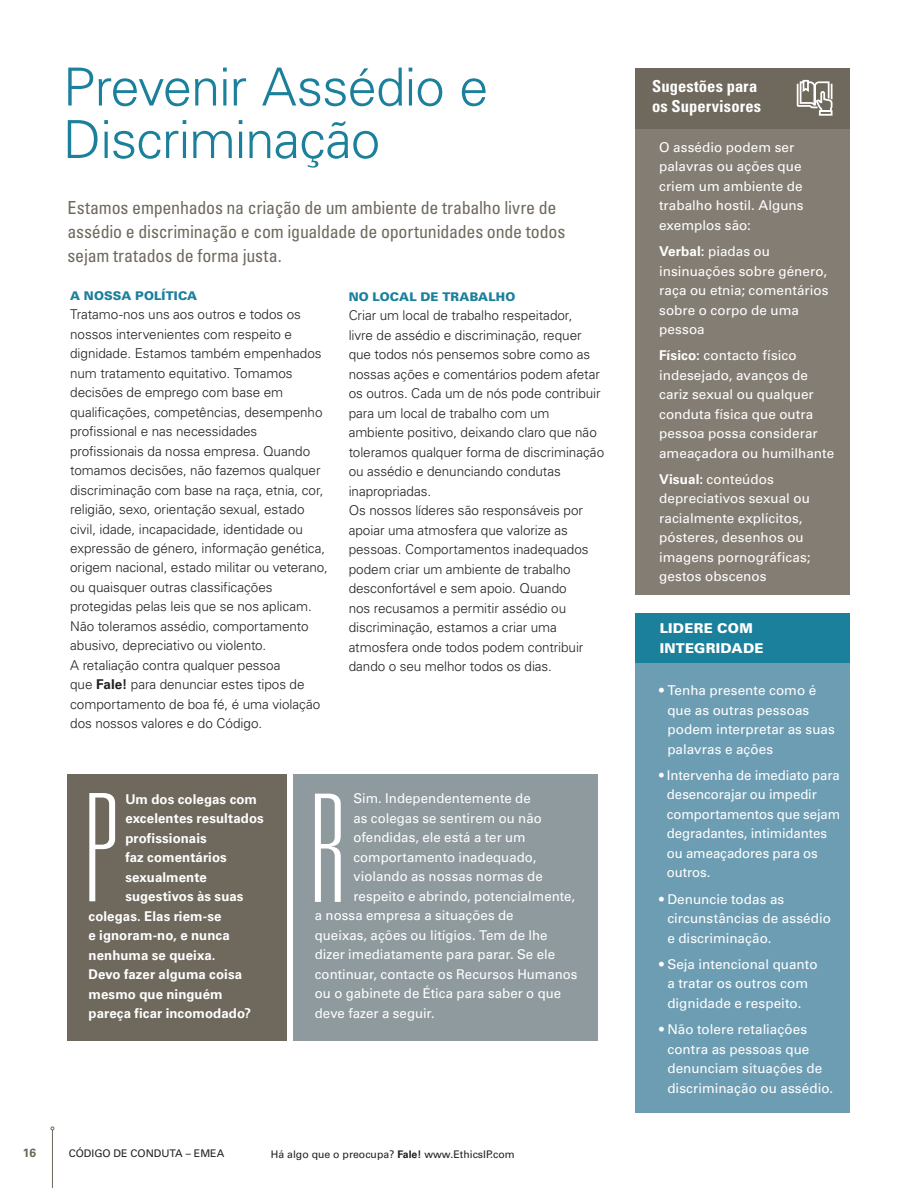
<style>
.page{position:relative;width:918px;height:1188px;background:#fff}
.page>*{position:absolute;margin:0;border:0;box-sizing:border-box;transform-origin:0 0}
.t1{font:100 ultra-condensed 150px "Univers LT Std";color:#fff}
.t2{font:300 52.5px/52.5px "Univers LT Std";letter-spacing:-.015em;color:#1b809b}
.t3{font:condensed 18px/24px "Univers LT Std";letter-spacing:-.015em;color:#6f695d}
.H3___Yellow{font:700 condensed 16.5px/19.5px "Univers LT Std";letter-spacing:.005em;color:#fff}
.t4{font:300 13.5px/19.5px "Univers LT Std";letter-spacing:-.005em;color:#231f20}
.t5{font:13.5px/19.5px "Univers LT Std";color:#fff}
.t6{font:700 13.5px/19.5px "Univers LT Std";letter-spacing:.005em;color:#fff}
.H3___Yellow-2{font:900 13.5px/19.5px "Univers LT Std";letter-spacing:.015em;color:#fff}
.t7{font:900 12px "Univers LT Std";letter-spacing:.01em;color:#1b809b}
.t8{font:700 12px "Univers LT Std";color:#6f695d}
.t9{font:10.5px "Univers LT Std";color:#231f20}
.s1{font-weight:700}
</style>
<div class="page">
<hr style="left:52px;top:1130px;width:1px;height:58px;background:#6f695d">
<div style="left:636px;top:663px;width:214px;height:450px;background:#6d9db3"></div>
<div style="left:636px;top:613px;width:214px;height:50px;background:#1b809b"></div>
<div style="left:636px;top:129px;width:214px;height:466px;background:#847d73"></div>
<div style="left:636px;top:68px;width:214px;height:61px;background:#6f695d"></div>
<svg style="left:796px;top:79px;width:37px;height:37px"></svg>
<div style="left:293px;top:775px;width:305px;height:266px;background:#8f9a9e"></div>
<div style="left:68px;top:774px;width:219px;height:266px;background:#6f695d"></div>
<h1 class="t2" style="left:63px;top:61px;width:427px">Prevenir Assédio e<br>Discriminação</h1>
<h2 class="t3" style="left:68px;top:195px;width:499px">Estamos empenhados na criação de um ambiente de trabalho livre de assédio e discriminação e com igualdade de oportunidades onde todos sejam tratados de forma justa.</h2>
<h2 class="t7" style="left:70px;top:288px;width:129px">A NOSSA POLÍTICA</h2>
<h2 class="t4" style="left:70px;top:305px;width:259px">Tratamo-nos uns aos outros e todos os nossos intervenientes com respeito e dignidade. Estamos também empenhados num tratamento equitativo. Tomamos decisões de emprego com base em qualificações, competências, desempenho profissional e nas necessidades profissionais da nossa empresa. Quando tomamos decisões, não fazemos qualquer discriminação com base na raça, etnia, cor, religião, sexo, orientação sexual, estado civil, idade, incapacidade, identidade ou expressão de género, informação genética, origem nacional, estado militar ou veterano, ou quaisquer outras classificações protegidas pelas leis que se nos aplicam.<br>Não toleramos assédio, comportamento abusivo, depreciativo ou violento.<br>A retaliação contra qualquer pessoa<br>que <span class="s1">Fale!</span> para denunciar estes tipos de comportamento de boa fé, é uma violação dos nossos valores e do Código.</h2>
<h2 class="t7" style="left:349px;top:289px;width:168px">NO LOCAL DE TRABALHO</h2>
<h2 class="t4" style="left:349px;top:306px;width:257px">Criar um local de trabalho respeitador,<br>livre de assédio e discriminação, requer que todos nós pensemos sobre como as nossas ações e comentários podem afetar os outros. Cada um de nós pode contribuir para um local de trabalho com um ambiente positivo, deixando claro que não toleramos qualquer forma de discriminação ou assédio e denunciando condutas inapropriadas.</h2>
<h2 class="t4" style="left:349px;top:501px;width:241px">Os nossos líderes são responsáveis por apoiar uma atmosfera que valorize as pessoas. Comportamentos inadequados podem criar um ambiente de trabalho desconfortável e sem apoio. Quando nos recusamos a permitir assédio ou discriminação, estamos a criar uma atmosfera onde todos podem contribuir dando o seu melhor todos os dias.</h2>
<p class="t1" style="left:84px;top:772px;width:35px">P</p>
<p class="t1" style="left:310px;top:772px;width:38px">R</p>
<p class="t5" style="left:353px;top:789px;width:179px">Sim. Independentemente de</p>
<p class="t5" style="left:353px;top:808px;width:190px">as colegas se sentirem ou não</p>
<p class="t5" style="left:353px;top:828px;width:174px">ofendidas, ele está a ter um</p>
<p class="t5" style="left:353px;top:847px;width:185px">comportamento inadequado,</p>
<p class="t5" style="left:353px;top:867px;width:191px">violando as nossas normas de</p>
<p class="t5" style="left:353px;top:886px;width:223px">respeito e abrindo, potencialmente,</p>
<p class="t5" style="left:315px;top:906px;width:200px">a nossa empresa a situações de</p>
<p class="t5" style="left:315px;top:925px;width:234px">queixas, ações ou litígios. Tem de lhe</p>
<p class="t5" style="left:315px;top:945px;width:242px">dizer imediatamente para parar. Se ele</p>
<p class="t5" style="left:315px;top:964px;width:264px">continuar, contacte os Recursos Humanos</p>
<p class="t5" style="left:315px;top:984px;width:248px">ou o gabinete de Ética para saber o que</p>
<p class="t5" style="left:315px;top:1003px;width:121px">deve fazer a seguir.</p>
<h2 class="t6" style="left:125px;top:789px;width:133px">Um dos colegas com</h2>
<h2 class="t6" style="left:125px;top:809px;width:140px">excelentes resultados</h2>
<h2 class="t6" style="left:125px;top:828px;width:83px">profissionais</h2>
<h2 class="t6" style="left:125px;top:848px;width:103px">faz comentários</h2>
<h2 class="t6" style="left:125px;top:867px;width:83px">sexualmente</h2>
<h2 class="t6" style="left:125px;top:887px;width:120px">sugestivos às suas</h2>
<h2 class="t6" style="left:89px;top:906px;width:134px">colegas. Elas riem-se</h2>
<h2 class="t6" style="left:89px;top:926px;width:143px">e ignoram-no, e nunca</h2>
<h2 class="t6" style="left:89px;top:945px;width:128px">nenhuma se queixa.</h2>
<h2 class="t6" style="left:89px;top:965px;width:164px">Devo fazer alguma coisa mesmo que ninguém pareça ficar incomodado?</h2>
<p class="t8" style="left:23px;top:1146px;width:15px">16</p>
<p class="t9" style="left:69px;top:1147px;width:157px">CÓDIGO DE CONDUTA – EMEA</p>
<p class="t9" style="left:271px;top:1148px;width:245px">Há algo que o preocupa? <span class="s1">Fale!</span> www.EthicsIP.com</p>
<p class="H3___Yellow" style="left:652px;top:76px;width:111px">Sugestões para os Supervisores</p>
<h2 class="t5" style="left:659px;top:137px;width:146px">O assédio podem ser palavras ou ações que criem um ambiente de trabalho hostil. Alguns exemplos são:</h2>
<h2 class="t5" style="left:659px;top:242px;width:171px"><span class="s1">Verbal:</span> piadas ou insinuações sobre género, raça ou etnia; comentários sobre o corpo de uma pessoa</h2>
<h2 class="t5" style="left:659px;top:346px;width:177px"><span class="s1">Físico:</span> contacto físico indesejado, avanços de cariz sexual ou qualquer conduta física que outra pessoa possa considerar ameaçadora ou humilhante</h2>
<h2 class="t5" style="left:659px;top:470px;width:153px"><span class="s1">Visual:</span> conteúdos depreciativos sexual ou racialmente explícitos, pósteres, desenhos ou imagens pornográficas; gestos obscenos</h2>
<p class="H3___Yellow-2" style="left:660px;top:618px;width:105px">LIDERE COM<br>INTEGRIDADE</p>
<h2 class="t5" style="left:667px;top:681px;width:169px;text-indent:-8px">• Tenha presente como é que as outras pessoas podem interpretar as suas palavras e ações</h2>
<h2 class="t5" style="left:667px;top:765px;width:175px;text-indent:-8px">• Intervenha de imediato para desencorajar ou impedir comportamentos que sejam degradantes, intimidantes ou ameaçadores para os outros.</h2>
<h2 class="t5" style="left:667px;top:889px;width:165px;text-indent:-8px">• Denuncie todas as circunstâncias de assédio e discriminação.</h2>
<h2 class="t5" style="left:659px;top:954px;width:160px;text-align:center">• Seja intencional quanto a tratar os outros com dignidade e respeito.</h2>
<h2 class="t5" style="left:667px;top:1020px;width:167px;text-indent:-8px">• Não tolere retaliações contra as pessoas que denunciam situações de discriminação ou assédio.</h2>
</div>
